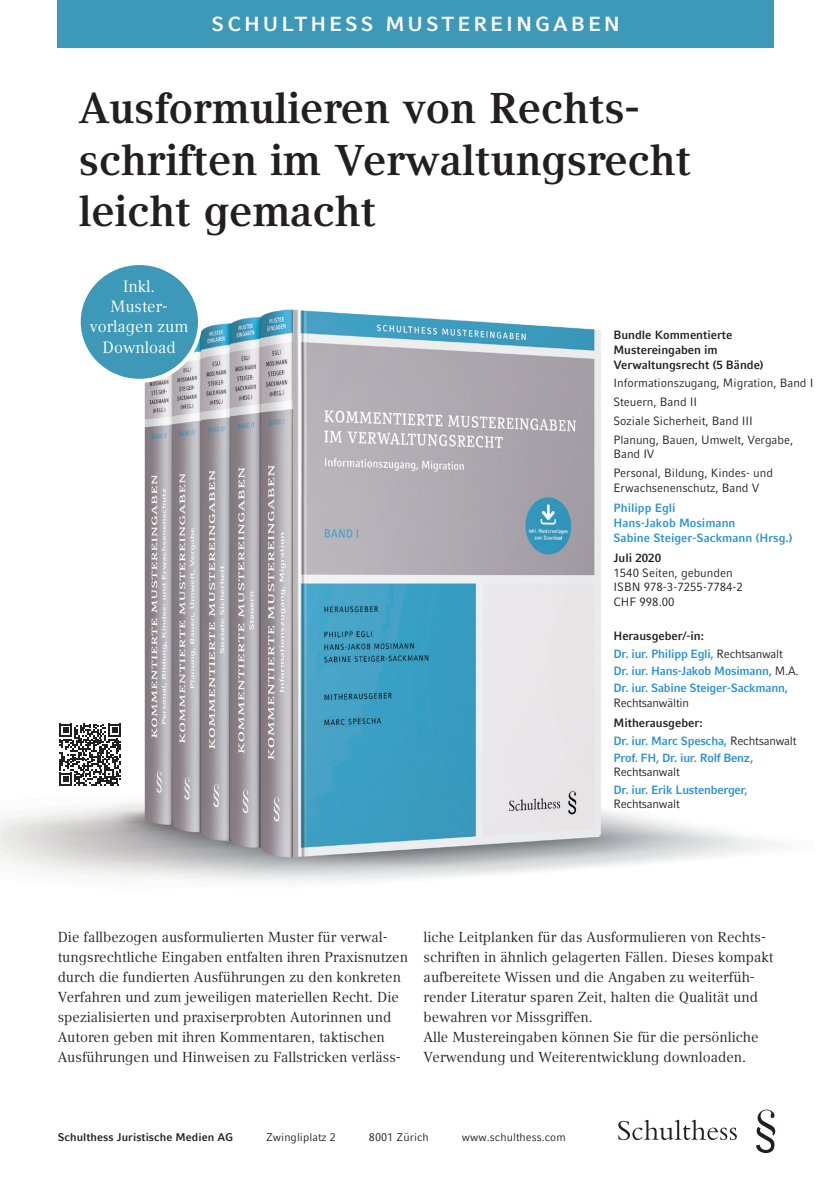
<style>
.page{position:relative;width:840px;height:1191px;background:#fff}
.page>*{position:absolute;margin:0;border:0;box-sizing:border-box;transform-origin:0 0}
.t1{font:700 42.8px/51.2px "Compatil Text LT Pro";color:#231f20}
.t2{font:700 20.4px "Compatil Fact LT Pro";letter-spacing:.15em;color:#fff}
.t3{font:16.2px/20.4px "Compatil Text LT Pro";color:#fff;text-align:center}
.t4{font:14.4px/20px "Compatil Text LT Pro";color:#231f20}
.t5{font:12px/18.8px "Compatil Fact LT Pro";color:#231f20;scale:.96 1}
.t6{font:700 12px/17.2px "Compatil Fact LT Pro";letter-spacing:-.02em;color:#2a92d0;scale:.96 1}
.t7{font:700 12px/14.6px "Compatil Fact LT Pro";color:#231f20;scale:.96 1}
.t8{font:700 12px/14.6px "Compatil Fact LT Pro";color:#2a92d0;scale:.96 1}
.t9{font:12px "Compatil Fact LT Pro";letter-spacing:-.02em;color:#231f20;scale:.96 1}
.t10{font:11.2px "Compatil Fact LT Pro";letter-spacing:.005em;color:#231f20}
.t11{font:700 11.2px "Compatil Fact LT Pro";letter-spacing:.005em;color:#231f20}
.s1{color:#231f20}
.s2{font-weight:400;color:#231f20}
</style>
<div class="page">
<img style="left:0;top:309px;width:776px;height:574px">
<svg style="left:618px;top:1119px;width:118px;height:21px"></svg>
<svg style="left:756px;top:1109px;width:18px;height:44px"></svg>
<svg style="left:59px;top:723px;width:62px;height:63px"></svg>
<div style="left:58px;top:0;width:715px;height:48px;background:#3d99b7"></div>
<div style="left:79px;top:263px;width:121px;height:118px;background:#3d99b7;border-radius:50%"></div>
<div style="left:77px;top:261px;width:125px;height:122px;border:4px solid #fff;border-radius:50%"></div>
<h2 class="t2" style="left:211px;top:12px;width:409px">SCHULTHESS MUSTEREINGABEN</h2>
<h1 class="t1" style="left:79px;top:83px;width:613px">Ausformulieren von Rechts&shy;schriften im Verwaltungsrecht leicht gemacht</h1>
<p class="t3" style="left:90px;top:276px;width:100px">Inkl.<br>Muster&shy;vorlagen zum<br>Download</p>
<p class="t7" style="left:613px;top:328px;width:158px">Bundle Kommentierte<br>Mustereingaben im<br>Verwaltungsrecht (5 Bände)</p>
<p class="t5" style="left:613px;top:374px;width:210px">Informationszugang, Migration, Band I<br>Steuern, Band II<br>Soziale Sicherheit, Band III<br>Planung, Bauen, Umwelt, Vergabe,</p>
<p class="t5" style="left:613px;top:445px;width:168px">Band IV<br>Personal, Bildung, Kindes- und</p>
<p class="t5" style="left:613px;top:478px;width:153px">Erwachsenenschutz, Band V</p>
<p class="t8" style="left:613px;top:501px;width:188px">Philipp Egli<br>Hans-Jakob Mosimann<br>Sabine Steiger-Sackmann (Hrsg.)</p>
<p class="t7" style="left:613px;top:551px;width:51px">Juli 2020</p>
<p class="t5" style="left:613px;top:565px;width:136px;line-height:14.6px">1540 Seiten, gebunden<br>ISBN 978-3-7255-7784-2<br>CHF 998.00</p>
<p class="t6" style="left:613px;top:628px;width:194px"><span class="s1">Herausgeber/-in:<br></span>Dr. iur. Philipp Egli, <span class="s2">Rechtsanwalt<br></span>Dr. iur. Hans-Jakob Mosimann, <span class="s2">M.A.<br></span>Dr. iur. Sabine Steiger-Sackmann,</p>
<p class="t9" style="left:613px;top:695px;width:80px">Rechtsanwältin</p>
<p class="t6" style="left:613px;top:714px;width:192px"><span class="s1">Mitherausgeber:<br></span>Dr. iur. Marc Spescha, <span class="s2">Rechtsanwalt<br></span>Prof. FH, Dr. iur. Rolf Benz,</p>
<p class="t9" style="left:613px;top:765px;width:70px">Rechtsanwalt</p>
<p class="t6" style="left:613px;top:781px;width:141px">Dr. iur. Erik Lustenberger,</p>
<p class="t9" style="left:613px;top:797px;width:70px">Rechtsanwalt</p>
<p class="t4" style="left:58px;top:927px;width:351px">Die fallbezogen ausformulierten Muster für verwal&shy;tungsrechtliche Eingaben entfalten ihren Praxisnutzen durch die fundierten Ausführungen zu den konkreten Verfahren und zum jeweiligen materiellen Recht. Die spezialisierten und praxiserprobten Autorinnen und Autoren geben mit ihren Kommentaren, taktischen Ausführungen und Hinweisen zu Fallstricken verläss-</p>
<p class="t4" style="left:423px;top:927px;width:351px">liche Leitplanken für das Ausformulieren von Rechts&shy;schriften in ähnlich gelagerten Fällen. Dieses kompakt aufbereitete Wissen und die Angaben zu weiterfüh&shy;render Literatur sparen Zeit, halten die Qualität und bewahren vor Missgriffen.<br>Alle Mustereingaben können Sie für die persönliche Verwendung und Weiterentwicklung downloaden.</p>
<p class="t11" style="left:58px;top:1130px;width:177px">Schulthess Juristische Medien AG</p>
<p class="t10" style="left:266px;top:1130px;width:71px">Zwingliplatz 2</p>
<p class="t10" style="left:369px;top:1130px;width:61px">8001 Zürich</p>
<p class="t10" style="left:461px;top:1130px;width:105px">www.schulthess.com</p>
</div>
